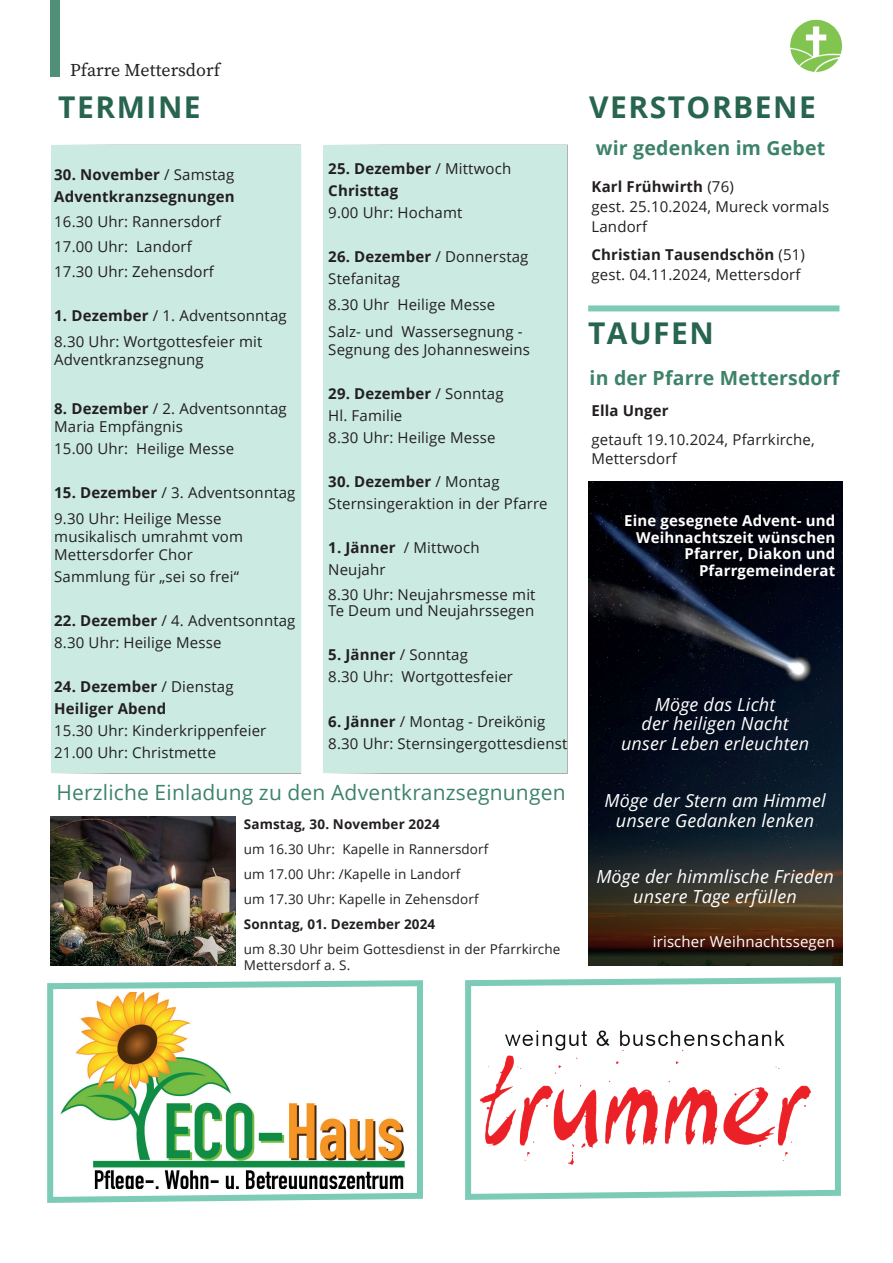
<style>
.page{position:relative;width:893px;height:1263px;background:#fff}
.page>*{position:absolute;margin:0;border:0;box-sizing:border-box;transform-origin:0 0}
.t1{font:700 30px "Open Sans";letter-spacing:.05em;color:#27654f}
.t2{font:21px "Open Sans";letter-spacing:.01em;color:#3d8369}
.t3{font:700 19.5px "Open Sans";letter-spacing:.01em;color:#3d8369}
.t4{font:italic 18px/19.8px "Open Sans";letter-spacing:.01em;color:#fff;text-align:center}
.t5{font:18px "Source Serif Variable";color:#231f20}
.t6{font:15px/22px "Open Sans";letter-spacing:.01em;color:#231f20}
.t7{font:700 15px/22px "Open Sans";letter-spacing:.01em;color:#231f20}
.t8{font:700 15px/16.5px "Open Sans";letter-spacing:.01em;color:#fff;text-align:right}
.t9{font:15px "Open Sans";letter-spacing:.01em;color:#fff}
.t10{font:13.5px/25px "Open Sans";letter-spacing:.01em;color:#231f20}
.t11{font:700 13.5px "Open Sans";letter-spacing:.01em;color:#231f20}
.s1{font-weight:400}
.s2{font-weight:700}
</style>
<div class="page">
<div style="left:50px;top:0;width:10px;height:77px;background:#508f78"></div>
<img style="left:790px;top:19px;width:53px;height:53px">
<svg style="left:465px;top:977px;width:376px;height:223px"></svg>
<div style="left:323px;top:145px;width:245px;height:629px;background:#cbeae2;border:2px solid #fff"></div>
<div style="left:50px;top:145px;width:251px;height:629px;background:#cbeae2;border:2px solid #fff"></div>
<div style="left:588px;top:305px;width:251px;height:6px;background:#7ccbb7"></div>
<svg style="left:47px;top:980px;width:376px;height:223px"></svg>
<img style="left:588px;top:481px;width:254px;height:485px">
<img style="left:50px;top:816px;width:185px;height:150px">
<img style="left:60px;top:993px;width:345px;height:195px">
<img style="left:480px;top:1017px;width:346px;height:147px">
<p class="t5" style="left:70px;top:58px;width:151px">Pfarre Mettersdorf</p>
<h1 class="t1" style="left:58px;top:85px;width:144px">TERMINE</h1>
<p class="t7" style="left:54px;top:163px;width:182px">30. November <span class="s1">/ Samstag<br></span>Adventkranzsegnungen</p>
<p class="t6" style="left:54px;top:208px;width:168px;line-height:25px">16.30 Uhr: Rannersdorf<br>17.00 Uhr: Landorf<br>17.30 Uhr: Zehensdorf</p>
<p class="t6" style="left:54px;top:301px;width:234px;line-height:26.5px"><span class="s2">1. Dezember</span> / 1. Adventsonntag<br>8.30 Uhr: Wortgottesfeier mit</p>
<p class="t6" style="left:54px;top:348px;width:151px">Adventkranzsegnung</p>
<p class="t6" style="left:54px;top:399px;width:234px;line-height:18px"><span class="s2">8. Dezember</span> / 2. Adventsonntag<br>Maria Empfängnis</p>
<p class="t6" style="left:54px;top:437px;width:181px">15.00 Uhr: Heilige Messe</p>
<p class="t6" style="left:54px;top:479px;width:243px;line-height:26.5px"><span class="s2">15. Dezember</span> / 3. Adventsonntag<br>9.30 Uhr: Heilige Messe</p>
<p class="t6" style="left:54px;top:527px;width:190px;line-height:18px">musikalisch umrahmt vom<br>Mettersdorfer Chor</p>
<p class="t6" style="left:54px;top:565px;width:186px">Sammlung für „sei so frei“</p>
<p class="t6" style="left:54px;top:609px;width:243px"><span class="s2">22. Dezember</span> / 4. Adventsonntag<br>8.30 Uhr: Heilige Messe</p>
<p class="t7" style="left:54px;top:675px;width:181px">24. Dezember <span class="s1">/ Dienstag<br></span>Heiliger Abend</p>
<p class="t6" style="left:54px;top:719px;width:214px">15.30 Uhr: Kinderkrippenfeier<br>21.00 Uhr: Christmette</p>
<p class="t7" style="left:328px;top:157px;width:184px">25. Dezember <span class="s1">/ Mittwoch<br></span>Christtag</p>
<p class="t6" style="left:328px;top:201px;width:136px">9.00 Uhr: Hochamt</p>
<p class="t6" style="left:328px;top:245px;width:202px"><span class="s2">26. Dezember</span> / Donnerstag<br>Stefanitag</p>
<p class="t6" style="left:328px;top:291px;width:196px;line-height:26.5px">8.30 Uhr Heilige Messe<br>Salz- und Wassersegnung -</p>
<p class="t6" style="left:328px;top:338px;width:203px">Segnung des Johannesweins</p>
<p class="t6" style="left:328px;top:382px;width:177px"><span class="s2">29. Dezember</span> / Sonntag<br>Hl. Familie<br>8.30 Uhr: Heilige Messe</p>
<p class="t6" style="left:328px;top:470px;width:221px"><span class="s2">30. Dezember</span> / Montag<br>Sternsingeraktion in der Pfarre</p>
<p class="t6" style="left:328px;top:536px;width:153px"><span class="s2">1. Jänner</span> / Mittwoch<br>Neujahr</p>
<p class="t6" style="left:328px;top:586px;width:209px;line-height:16.5px">8.30 Uhr: Neujahrsmesse mit<br>Te Deum und Neujahrssegen</p>
<p class="t6" style="left:328px;top:644px;width:186px"><span class="s2">5. Jänner</span> / Sonntag<br>8.30 Uhr: Wortgottesfeier</p>
<p class="t6" style="left:328px;top:710px;width:241px"><span class="s2">6. Jänner</span> / Montag - Dreikönig<br>8.30 Uhr: Sternsingergottesdienst</p>
<h2 class="t2" style="left:56px;top:778px;width:511px">Herzliche Einladung zu den Adventkranzsegnungen</h2>
<p class="t11" style="left:244px;top:814px;width:198px">Samstag, 30. November 2024</p>
<p class="t10" style="left:244px;top:836px;width:246px">um 16.30 Uhr: Kapelle in Rannersdorf um 17.00 Uhr: /Kapelle in Landorf<br>um 17.30 Uhr: Kapelle in Zehensdorf</p>
<p class="t11" style="left:244px;top:914px;width:193px">Sonntag, 01. Dezember 2024</p>
<p class="t10" style="left:244px;top:940px;width:318px;line-height:16.5px">um 8.30 Uhr beim Gottesdienst in der Pfarrkirche<br>Mettersdorf a. S.</p>
<h1 class="t1" style="left:589px;top:85px;width:228px">VERSTORBENE</h1>
<h3 class="t3" style="left:596px;top:134px;width:231px">wir gedenken im Gebet</h3>
<p class="t6" style="left:592px;top:176px;width:239px;line-height:19.8px"><span class="s2">Karl Frühwirth</span> (76)<br>gest. 25.10.2024, Mureck vormals<br>Landorf</p>
<p class="t6" style="left:592px;top:244px;width:215px;line-height:19.8px"><span class="s2">Christian Tausendschön</span> (51) gest. 04.11.2024, Mettersdorf</p>
<h1 class="t1" style="left:588px;top:312px;width:127px">TAUFEN</h1>
<h3 class="t3" style="left:590px;top:364px;width:251px">in der Pfarre Mettersdorf</h3>
<p class="t7" style="left:592px;top:399px;width:79px">Ella Unger</p>
<p class="t6" style="left:592px;top:429px;width:225px;line-height:19.8px">getauft 19.10.2024, Pfarrkirche,<br>Mettersdorf</p>
<p class="t8" style="left:624px;top:512px;width:213px">Eine gesegnete Advent- und<br>Weihnachtszeit wünschen<br>Pfarrer, Diakon und<br>Pfarrgemeinderat</p>
<p class="t4" style="left:621px;top:694px;width:190px">Möge das Licht<br>der heiligen Nacht unser Leben erleuchten</p>
<p class="t4" style="left:605px;top:790px;width:223px">Möge der Stern am Himmel unsere Gedanken lenken</p>
<p class="t4" style="left:596px;top:866px;width:239px">Möge der himmlische Frieden unsere Tage erfüllen</p>
<p class="t9" style="left:653px;top:931px;width:183px">irischer Weihnachtssegen</p>
</div>
